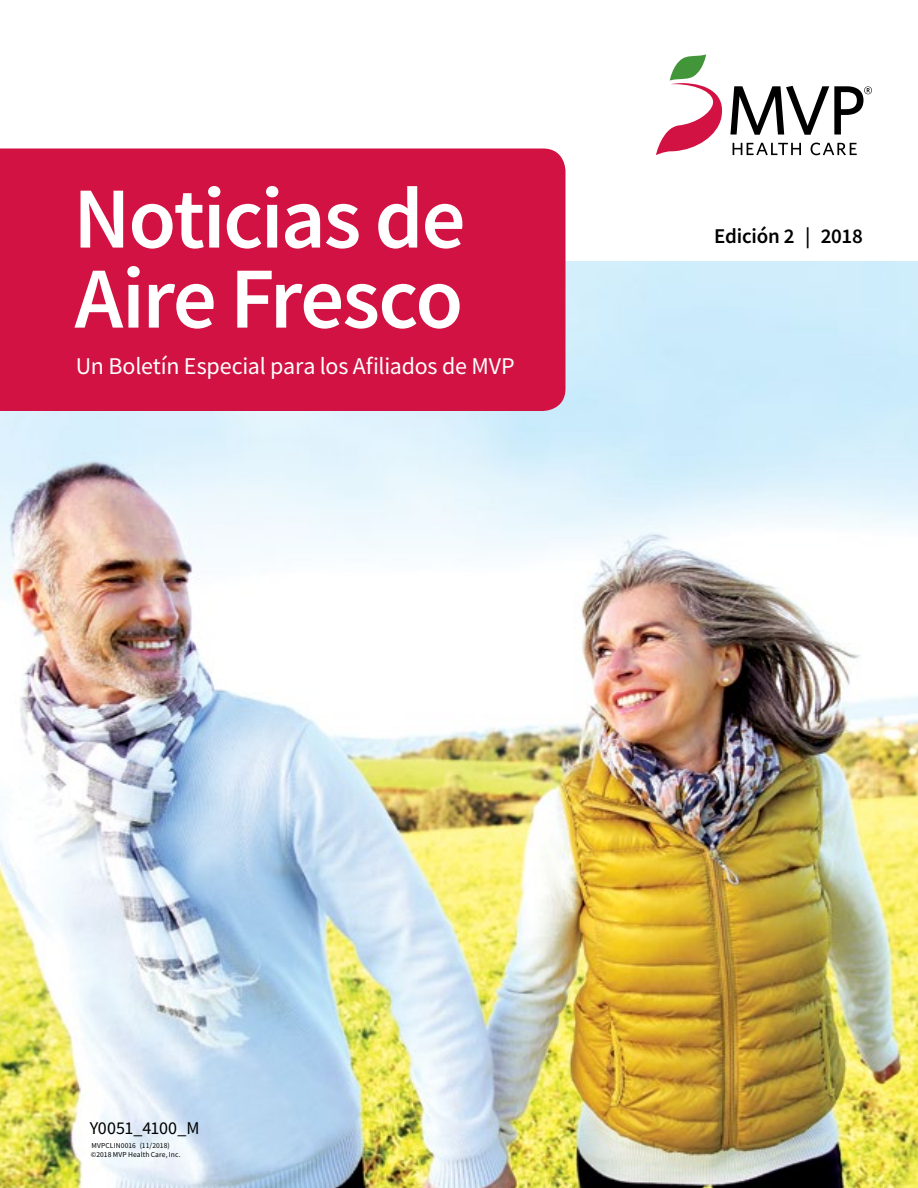
<style>
.page{position:relative;width:918px;height:1188px;background:#fff}
.page>*{position:absolute;margin:0;border:0;box-sizing:border-box;transform-origin:0 0}
.Newsletter_Headline{font:600 87px/80.1px "Source Sans Pro";letter-spacing:-.025em;color:#fff}
.t1{font:24px "Source Sans Pro";letter-spacing:-.01em;color:#fff}
.t2{font:600 21px "Source Sans Pro";letter-spacing:-.01em;color:#000}
.t3{font:18px "Source Sans Pro";color:#000}
.t4{font:7.5px/9.3px "Source Sans Pro";letter-spacing:.02em;color:#000}
</style>
<div class="page">
<img style="left:0;top:261px;width:918px;height:927px">
<svg style="left:656px;top:54px;width:216px;height:101px"></svg>
<div style="left:0;top:148px;width:566px;height:263px;background:#d21242"></div>
<p class="Newsletter_Headline" style="left:73px;top:178px;width:394px">Noticias de<br>Aire Fresco</p>
<p class="t1" style="left:76px;top:351px;width:441px">Un Boletín Especial para los Afiliados de MVP</p>
<p class="t2" style="left:714px;top:222px;width:150px">Edición 2 | 2018</p>
<h3 class="t3" style="left:90px;top:1117px;width:111px">Y0051_4100_M</h3>
<p class="t4" style="left:91px;top:1141px;width:91px">MVPCLIN0016 (11/2018) ©2018 MVP Health Care, Inc.</p>
</div>
